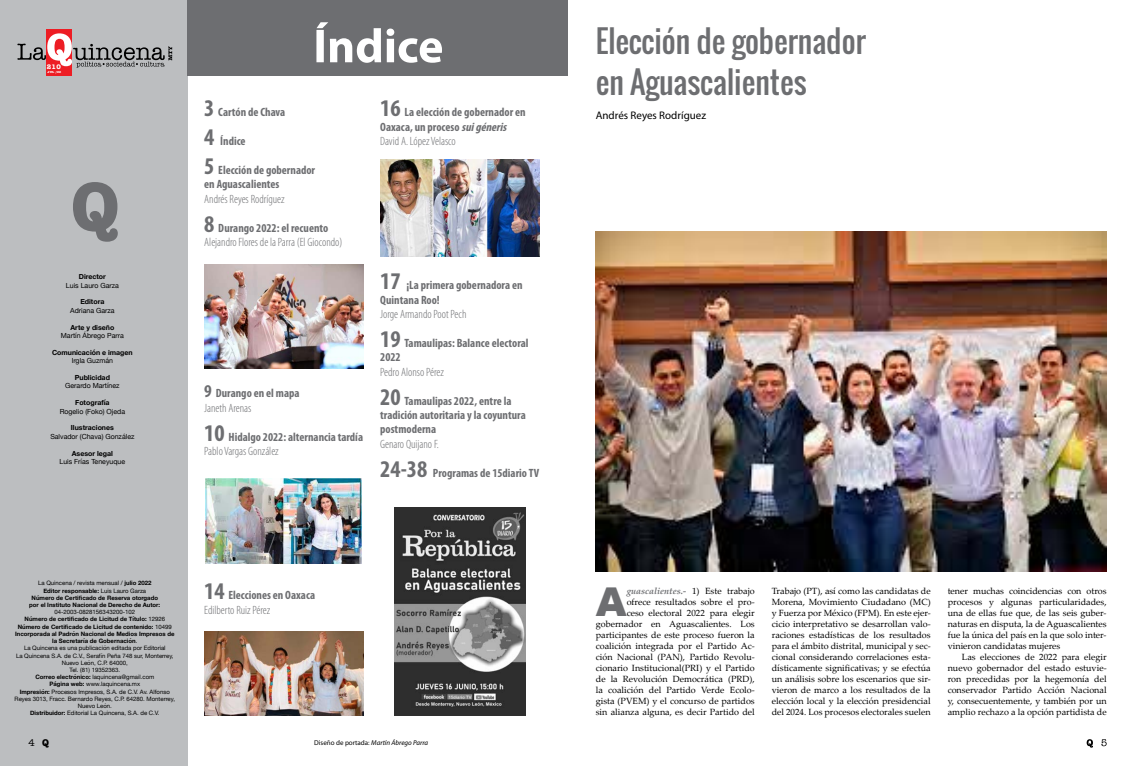
<style>
.page{position:relative;width:1135px;height:766px;background:#fff}
.page>*{position:absolute;margin:0;border:0;box-sizing:border-box;transform-origin:0 0}
.t1{font:900 39.7px "Arial";color:#6d6e71}
.t2{font:30px/40.4px "Oswald";color:#6d6e71}
.t3{font:700 condensed 12px/14.4px "Myriad Pro";color:#6d6e71}
.t4{font:300 condensed 12px/14.4px "Myriad Pro";color:#6d6e71}
.t5{font:11px "Myriad Pro";color:#000}
.t6{font:10px "American Typewriter";color:#000}
.t7{font:700 10px "American Typewriter";color:#000}
.t8{font:9px/11px "Palatino Linotype";color:#000;text-align:justify}
.t9{font:7px "Helvetica Neue";color:#000}
.t10{font:700 7px "Helvetica Neue";color:#000}
.t11{font:italic 7px "Myriad Pro";color:#000}
.t12{font:700 6.8px "American Typewriter";color:#fff}
.t13{font:6px/7.2px "Helvetica Neue";color:#000;text-align:center}
.t14{font:700 6px/7.2px "Helvetica Neue";color:#000;text-align:center}
.t15{font:700 3px "American Typewriter";color:#fff}
.s1{font-size:24px}
.s2{font-weight:700;font-size:24px}
.s3{font-weight:700}
.s4{font-size:18px}
.s5{font-weight:300}
.s6{font-style:italic}
.s7{font-weight:400}
.s8{font-style:normal}
.s9{font-weight:700;font-style:italic;color:#6d6e71}
</style>
<div class="page">
<svg style="left:1087px;top:739px;width:20px;height:8px"></svg>
<div style="left:0;top:0;width:187px;height:765px;background:#bcbec0"></div>
<div style="left:187px;top:0;width:380px;height:76px;background:#6d6e71"></div>
<svg style="left:316px;top:22px;width:126px;height:41px"></svg>
<div style="left:47px;top:29px;width:25px;height:47px;background:#ed1d24"></div>
<svg style="left:17px;top:33px;width:155px;height:35px"></svg>
<svg style="left:73px;top:182px;width:45px;height:60px"></svg>
<img style="left:596px;top:231px;width:511px;height:340px">
<img style="left:204px;top:264px;width:159px;height:104px">
<img style="left:206px;top:478px;width:156px;height:85px">
<img style="left:204px;top:631px;width:159px;height:84px">
<img style="left:381px;top:159px;width:158px;height:98px">
<img style="left:394px;top:507px;width:131px;height:208px">
<p class="t12" style="left:47px;top:61px;width:15px">210</p>
<p class="t15" style="left:48px;top:70px;width:15px">JUL /22</p>
<p class="t10" style="left:79px;top:271px;width:29px">Director</p>
<p class="t9" style="left:66px;top:280px;width:55px">Luis Lauro Garza</p>
<p class="t10" style="left:80px;top:296px;width:26px">Editora</p>
<p class="t9" style="left:70px;top:305px;width:46px">Adriana Garza</p>
<p class="t10" style="left:70px;top:321px;width:45px">Arte y diseño</p>
<p class="t9" style="left:61px;top:330px;width:65px">Martín Ábrego Parra</p>
<p class="t10" style="left:52px;top:347px;width:82px">Comunicación e imagen</p>
<p class="t9" style="left:72px;top:355px;width:43px">Irgla Guzmán</p>
<p class="t10" style="left:75px;top:372px;width:37px">Publicidad</p>
<p class="t9" style="left:65px;top:381px;width:56px">Gerardo Martínez</p>
<p class="t10" style="left:75px;top:397px;width:36px">Fotografía</p>
<p class="t9" style="left:60px;top:406px;width:67px">Rogelio (Foko) Ojeda</p>
<p class="t10" style="left:71px;top:422px;width:45px">Ilustraciones</p>
<p class="t9" style="left:50px;top:431px;width:86px">Salvador (Chava) González</p>
<p class="t10" style="left:72px;top:447px;width:43px">Asesor legal</p>
<p class="t9" style="left:60px;top:456px;width:67px">Luis Frías Teneyuque</p>
<h3 class="t3" style="left:204px;top:105px;width:83px"><span class="s1">3</span> Cartón de Chava</h3>
<h3 class="t3" style="left:204px;top:134px;width:43px"><span class="s1">4</span> Índice</h3>
<h3 class="t3" style="left:204px;top:162px;width:112px"><span class="s1">5</span> Elección de gobernador en Aguascalientes</h3>
<h3 class="t4" style="left:204px;top:192px;width:82px">Andrés Reyes Rodríguez</h3>
<h3 class="t4" style="left:204px;top:221px;width:140px"><span class="s2">8</span> <span class="s3">Durango 2022: el recuento<br></span>Alejandro Flores de la Parra (El Giocondo)</h3>
<h3 class="t3" style="left:204px;top:386px;width:97px"><span class="s4">9</span> Durango en el mapa<br><span class="s5">Janeth Arenas</span></h3>
<h3 class="t3" style="left:204px;top:429px;width:160px"><span class="s1">10</span> Hidalgo 2022: alternancia tardía<br><span class="s5">Pablo Vargas González</span></h3>
<h3 class="t3" style="left:380px;top:105px;width:147px"><span class="s1">16</span> La elección de gobernador en<br>Oaxaca, un proceso <span class="s6">suigéneris<br></span><span class="s5">David A. López Velasco</span></h3>
<h3 class="t3" style="left:380px;top:278px;width:144px"><span class="s1">17</span> ¡La primera gobernadora en<br>Quintana Roo!</h3>
<h3 class="t4" style="left:380px;top:307px;width:88px">Jorge Armando Poot Pech</h3>
<h3 class="t3" style="left:380px;top:335px;width:150px"><span class="s1">19</span> Tamaulipas: Balance electoral<br>2022</h3>
<h3 class="t4" style="left:380px;top:365px;width:65px">Pedro Alonso Pérez</h3>
<h3 class="t3" style="left:380px;top:393px;width:147px"><span class="s1">20</span> Tamaulipas 2022, entre la tradición autoritaria y la coyuntura postmoderna</h3>
<h3 class="t4" style="left:380px;top:437px;width:60px">Genaro Quijano F.</h3>
<h3 class="t3" style="left:380px;top:465px;width:160px"><span class="s1">24-38</span> Programas de 15diario TV</h3>
<p class="t14" style="left:29px;top:579px;width:132px"><span class="s7">La Quincena / revista mensual /</span> julio 2022<br>Editor responsable: <span class="s7">Luis Lauro Garza<br></span>Número de Certificado de Reserva otorgado por el Instituto Nacional de Derecho de Autor:</p>
<p class="t13" style="left:15px;top:608px;width:162px">04-2003-0828156343200-102<br><span class="s3">Número de certificado de Licitud de Título:</span> 12926<br><span class="s3">Número de Certificado de Licitud de contenido:</span> 10499<br><span class="s3">Incorporada al Padrón Nacional de Medios Impresos de la Secretaría de Gobernación</span>.<br>La Quincena es una publicación editada por Editorial<br>La Quincena S.A. de C.V., Serafín Peña 748 sur, Monterrey, Nuevo León, C.P. 64000,<br>Tel. (81) 19352363.<br><span class="s3">Correo electrónico:</span> laquincena@gmail.com<br><span class="s3">Página web:</span> www.laquincena.mx<br><span class="s3">Impresión:</span> Procesos Impresos, S.A. de C.V. Av. Alfonso Reyes 3013, Fracc. Bernardo Reyes, C.P. 64280. Monterrey, Nuevo León.<br><span class="s3">Distribuidor:</span> Editorial La Quincena, S.A. de C.V.</p>
<h3 class="t3" style="left:204px;top:587px;width:112px"><span class="s1">14</span> Elecciones en Oaxaca<br><span class="s5">Edilberto Ruiz Pérez</span></h3>
<p class="t6" style="left:28px;top:734px;width:22px">4 <span class="s3">Q</span></p>
<p class="t11" style="left:314px;top:738px;width:115px"><span class="s8">Diseño de portada:</span> Martín Ábrego Parra</p>
<p class="t7" style="left:40px;top:733px;width:8px">Q</p>
<h2 class="t2" style="left:596px;top:21px;width:271px">Elección de gobernador en Aguascalientes</h2>
<p class="t5" style="left:596px;top:109px;width:112px">Andrés Reyes Rodríguez</p>
<p class="t8" style="left:596px;top:585px;width:160px;text-align:right"><span class="s9">guascalientes.-</span> 1) Este trabajo<br>ofrece resultados sobre el pro-<br>ceso electoral 2022 para elegir gobernador en Aguascalientes. Los participantes de este proceso fueron la coalición integrada por el Partido Ac&shy;ción Nacional (PAN), Partido Revolu&shy;cionario Institucional(PRI) y el Partido de la Revolución Democrática (PRD), la coalición del Partido Verde Ecolo&shy;gista (PVEM) y el concurso de partidos sin alianza alguna, es decir Partido del</p>
<p class="t8" style="left:772px;top:585px;width:160px">Trabajo (PT), así como las candidatas de Morena, Movimiento Ciudadano (MC) y Fuerza por México (FPM). En este ejer&shy;cicio interpretativo se desarrollan valo&shy;raciones estadísticas de los resultados para el ámbito distrital, municipal y sec&shy;cional considerando correlaciones esta&shy;dísticamente significativas; y se efectúa un análisis sobre los escenarios que sir&shy;vieron de marco a los resultados de la elección local y la elección presidencial del 2024. Los procesos electorales suelen</p>
<p class="t8" style="left:948px;top:585px;width:160px">tener muchas coincidencias con otros procesos y algunas particularidades, una de ellas fue que, de las seis guber&shy;naturas en disputa, la de Aguascalientes fue la única del país en la que solo inter&shy;vinieron candidatas mujeres</p>
<h1 class="t1" style="left:596px;top:573px;width:32px">A</h1>
<p class="t8" style="left:948px;top:651px;width:160px;text-indent:14px">Las elecciones de 2022 para elegir nuevo gobernador del estado estuvie&shy;ron precedidas por la hegemonía del conservador Partido Acción Nacional y, consecuentemente, y también por un amplio rechazo a la opción partidista de</p>
</div>
